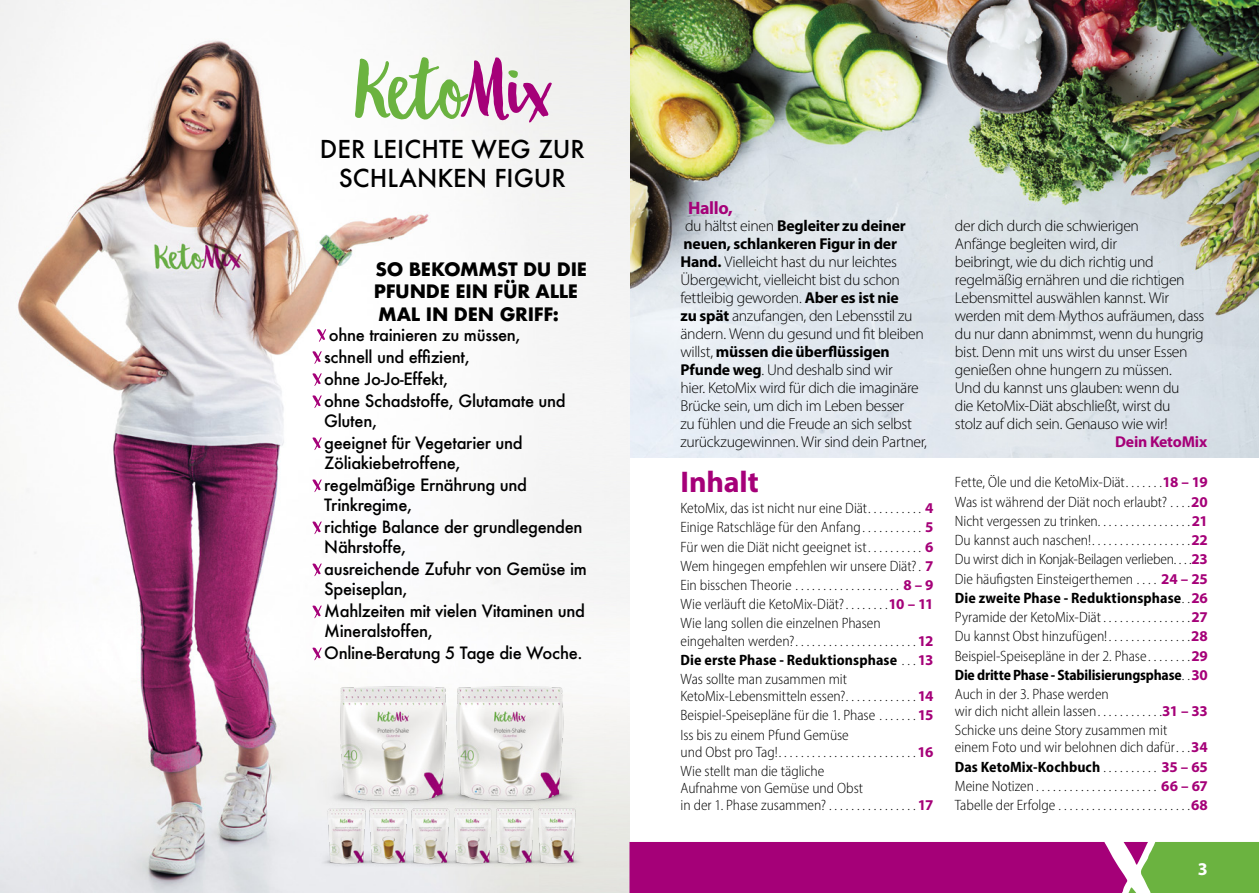
<style>
.page{position:relative;width:1259px;height:893px;background:#fff}
.page>*{position:absolute;margin:0;border:0;box-sizing:border-box;transform-origin:0 0}
.titulek{font:700 30px "Myriad Pro";letter-spacing:-.005em;color:#a50078}
.t1{font:500 24px/28.8px "Futura";color:#000;text-align:center}
.t2{font:700 18px/22.5px "Futura";letter-spacing:-.015em;color:#000}
.Mezititulek{font:700 18px "Myriad Pro";letter-spacing:-.02em;color:#a50078}
.t3{font:700 18px "Myriad Pro";color:#fff}
.t4{font:500 16.5px/20px "Futura";letter-spacing:-.02em;color:#000}
.TEXT{font:300 15.75px/18px "Myriad Pro";letter-spacing:-.025em;color:#000}
.TEXT-2{font:700 15.75px "Myriad Pro";letter-spacing:-.015em;color:#a50078}
.obsah_1{font:300 semi-condensed 15px/17.1px "Myriad Pro";letter-spacing:-.005em;color:#000}
.obsah_1-2{font:700 semi-condensed 15px "Myriad Pro";letter-spacing:.005em;color:#000}
.obsah_1-3{font:700 semi-condensed 15px "Myriad Pro";letter-spacing:-.015em;color:#000}
.s1{font-weight:700}
.s2{font-weight:700;font-stretch:normal;color:#a50078}
.s3{font-weight:300}
.s4{font-stretch:normal;color:#a50078}
</style>
<div class="page">
<img style="left:629px;top:0;width:630px;height:457px">
<img style="left:0;top:0;width:540px;height:893px">
<svg style="left:317px;top:329px;width:9px;height:13px"></svg>
<svg style="left:312px;top:373px;width:10px;height:13px"></svg>
<svg style="left:312px;top:395px;width:10px;height:13px"></svg>
<svg style="left:312px;top:437px;width:10px;height:13px"></svg>
<svg style="left:312px;top:479px;width:10px;height:13px"></svg>
<svg style="left:312px;top:521px;width:10px;height:13px"></svg>
<svg style="left:312px;top:563px;width:10px;height:13px"></svg>
<svg style="left:312px;top:605px;width:10px;height:13px"></svg>
<svg style="left:312px;top:647px;width:10px;height:13px"></svg>
<svg style="left:355px;top:57px;width:197px;height:65px"></svg>
<img style="left:317px;top:670px;width:267px;height:200px">
<svg style="left:629px;top:842px;width:630px;height:51px"></svg>
<svg style="left:312px;top:351px;width:17px;height:13px"></svg>
<p class="t1" style="left:320px;top:134px;width:266px">DER LEICHTE WEG ZUR<br>SCHLANKEN FIGUR</p>
<p class="t2" style="left:374px;top:258px;width:215px">SO BEKOMMST DU DIE<br>PFUNDE EIN FÜR ALLE<br>MAL IN DEN GRIFF:</p>
<p class="t4" style="left:329px;top:324px;width:193px">ohne trainieren zu müssen,</p>
<p class="t4" style="left:324px;top:347px;width:147px">schnell und effizient,</p>
<p class="t4" style="left:324px;top:369px;width:126px">ohne Jo-Jo-Effekt,</p>
<p class="t4" style="left:324px;top:391px;width:243px">ohne Schadstoffe, Glutamate und<br>Gluten,</p>
<p class="t4" style="left:324px;top:433px;width:200px">geeignet für Vegetarier und<br>Zöliakiebetroffene,</p>
<p class="t4" style="left:324px;top:475px;width:204px">regelmäßige Ernährung und<br>Trinkregime,</p>
<p class="t4" style="left:324px;top:517px;width:260px">richtige Balance der grundlegenden<br>Nährstoffe,</p>
<p class="t4" style="left:324px;top:559px;width:264px">ausreichende Zufuhr von Gemüse im<br>Speiseplan,</p>
<p class="t4" style="left:324px;top:601px;width:262px">Mahlzeiten mit vielen Vitaminen und<br>Mineralstoffen,</p>
<p class="t4" style="left:324px;top:643px;width:260px">Online-Beratung 5 Tage die Woche.</p>
<p class="Mezititulek" style="left:688px;top:196px;width:46px">Hallo,</p>
<p class="TEXT" style="left:680px;top:216px;width:248px">du hältst einen <span class="s1">Begleiter zu deiner neuen, schlankeren Figur in der Hand.</span> Vielleicht hast du nur leichtes Übergewicht, vielleicht bist du schon fettleibig geworden. <span class="s1">Aber es ist nie<br>zu spät</span> anzufangen, den Lebensstil zu ändern. Wenn du gesund und fit bleiben willst, <span class="s1">müssen die überflüssigen Pfunde weg</span>. Und deshalb sind wir<br>hier. KetoMix wird für dich die imaginäre Brücke sein, um dich im Leben besser<br>zu fühlen und die Freude an sich selbst zurückzugewinnen. Wir sind dein Partner,</p>
<p class="TEXT" style="left:955px;top:216px;width:251px">der dich durch die schwierigen<br>Anfänge begleiten wird, dir<br>beibringt, wie du dich richtig und regelmäßig ernähren und die richtigen Lebensmittel auswählen kannst. Wir werden mit dem Mythos aufräumen, dass du nur dann abnimmst, wenn du hungrig bist. Denn mit uns wirst du unser Essen genießen ohne hungern zu müssen.<br>Und du kannst uns glauben: wenn du<br>die KetoMix-Diät abschließt, wirst du<br>stolz auf dich sein. Genauso wie wir!</p>
<p class="TEXT-2" style="left:1115px;top:431px;width:94px">Dein KetoMix</p>
<p class="titulek" style="left:680px;top:462px;width:80px">Inhalt</p>
<p class="obsah_1" style="left:680px;top:499px;width:254px">KetoMix, das ist nicht nur eine Diät . . . . . . . . . . <span class="s2">4</span></p>
<p class="obsah_1" style="left:680px;top:519px;width:254px">Einige Ratschläge für den Anfang . . . . . . . . . . . <span class="s2">5</span></p>
<p class="obsah_1" style="left:680px;top:538px;width:254px">Für wen die Diät nicht geeignet ist . . . . . . . . . . <span class="s2">6</span></p>
<p class="obsah_1" style="left:680px;top:557px;width:254px">Wem hingegen empfehlen wir unsere Diät? . <span class="s2">7</span></p>
<p class="obsah_1" style="left:680px;top:576px;width:254px">Ein bisschen Theorie . . . . . . . . . . . . . . . . . . . <span class="s2">8 – 9</span></p>
<p class="obsah_1" style="left:680px;top:595px;width:254px">Wie verläuft die KetoMix-Diät? . . . . . . . <span class="s2">10 – 11</span></p>
<p class="obsah_1" style="left:680px;top:615px;width:254px">Wie lang sollen die einzelnen Phasen eingehalten werden? . . . . . . . . . . . . . . . . . . . . . <span class="s2">12</span></p>
<p class="obsah_1-2" style="left:680px;top:650px;width:254px">Die erste Phase - Reduktionsphase <span class="s3">. .</span> <span class="s4">13</span></p>
<p class="obsah_1" style="left:680px;top:670px;width:254px">Was sollte man zusammen mit<br>KetoMix-Lebensmitteln essen? . . . . . . . . . . . . <span class="s2">14</span></p>
<p class="obsah_1" style="left:680px;top:707px;width:254px">Beispiel-Speisepläne für die 1. Phase . . . . . . <span class="s2">15</span></p>
<p class="obsah_1" style="left:680px;top:726px;width:254px">Iss bis zu einem Pfund Gemüse<br>und Obst pro Tag! . . . . . . . . . . . . . . . . . . . . . . . . <span class="s2">16</span></p>
<p class="obsah_1" style="left:680px;top:762px;width:254px">Wie stellt man die tägliche<br>Aufnahme von Gemüse und Obst<br>in der 1. Phase zusammen?. . . . . . . . . . . . . . . . <span class="s2">17</span></p>
<p class="obsah_1" style="left:955px;top:474px;width:254px">Fette, Öle und die KetoMix-Diät . . . . . . <span class="s2">18 – 19</span></p>
<p class="obsah_1" style="left:955px;top:493px;width:254px">Was ist während der Diät noch erlaubt? . . . <span class="s2">20</span></p>
<p class="obsah_1" style="left:955px;top:512px;width:254px">Nicht vergessen zu trinken . . . . . . . . . . . . . . . . <span class="s2">21</span></p>
<p class="obsah_1" style="left:955px;top:531px;width:254px">Du kannst auch naschen! . . . . . . . . . . . . . . . . . <span class="s2">22</span></p>
<p class="obsah_1" style="left:955px;top:551px;width:254px">Du wirst dich in Konjak-Beilagen verlieben . . . <span class="s2">23</span></p>
<p class="obsah_1" style="left:955px;top:570px;width:254px">Die häufigsten Einsteigerthemen . . . . <span class="s2">24 – 25</span></p>
<p class="obsah_1-2" style="left:955px;top:588px;width:254px">Die zweite Phase - Reduktionsphase <span class="s3">.</span> <span class="s4">26</span></p>
<p class="obsah_1" style="left:955px;top:608px;width:254px">Pyramide der KetoMix-Diät . . . . . . . . . . . . . . . <span class="s2">27</span></p>
<p class="obsah_1" style="left:955px;top:628px;width:254px">Du kannst Obst hinzufügen! . . . . . . . . . . . . . . <span class="s2">28</span></p>
<p class="obsah_1" style="left:955px;top:647px;width:254px">Beispiel-Speisepläne in der 2. Phase . . . . . . . <span class="s2">29</span></p>
<p class="obsah_1-3" style="left:955px;top:665px;width:254px">Die dritte Phase - Stabilisierungsphase <span class="s3">.</span> <span class="s4">30</span></p>
<p class="obsah_1" style="left:955px;top:685px;width:254px">Auch in der 3. Phase werden<br>wir dich nicht allein lassen . . . . . . . . . . . <span class="s2">31 – 33</span></p>
<p class="obsah_1" style="left:955px;top:722px;width:254px">Schicke uns deine Story zusammen mit<br>einem Foto und wir belohnen dich dafür . . <span class="s2">34</span></p>
<p class="obsah_1-2" style="left:955px;top:757px;width:254px">Das KetoMix-Kochbuch <span class="s3">. . . . . . . . . .</span> <span class="s4">35 – 65</span></p>
<p class="obsah_1" style="left:955px;top:777px;width:254px">Meine Notizen . . . . . . . . . . . . . . . . . . . . . . <span class="s2">66 – 67</span></p>
<p class="obsah_1" style="left:955px;top:796px;width:254px">Tabelle der Erfolge . . . . . . . . . . . . . . . . . . . . . . . <span class="s2">68</span></p>
<p class="t3" style="left:1198px;top:857px;width:11px">3</p>
</div>
